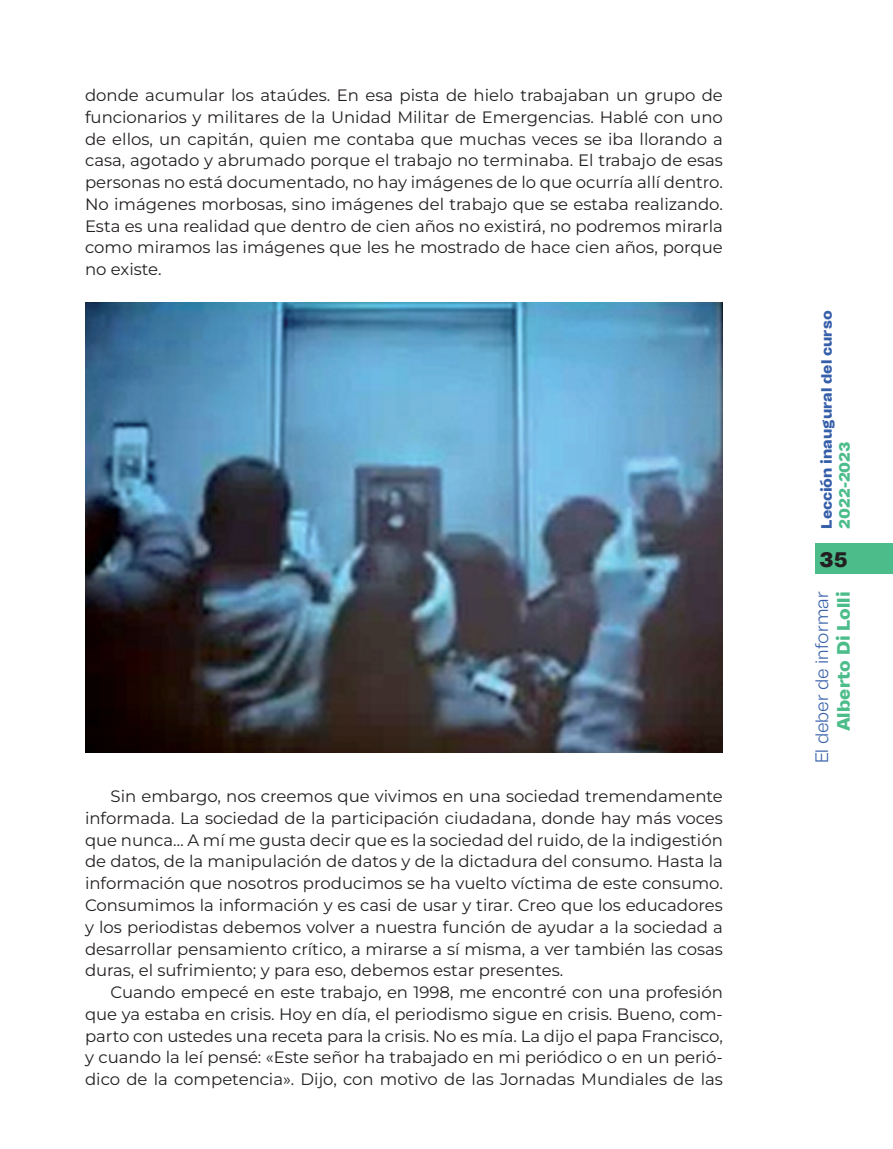
<style>
.page{position:relative;width:893px;height:1149px;background:#fff}
.page>*{position:absolute;margin:0;border:0;box-sizing:border-box;transform-origin:0 0}
.t1{font:900 21px "Tomato Grotesk";color:#231f20}
.t2{font:300 18px "Tomato Grotesk";color:#365faa}
.t3{font:900 18px "Tomato Grotesk";color:#4cbd8a}
.Normal1{font:16.5px/21.8px "Montserrat";color:#231f20;text-align:justify}
.t4{font:900 15px "Tomato Grotesk";color:#365faa}
.t5{font:900 15px "Tomato Grotesk";letter-spacing:-.02em;color:#4cbd8a}
</style>
<div class="page">
<div style="left:815px;top:542px;width:78px;height:31px;background:#4cbd8a"></div>
<img style="left:85px;top:302px;width:638px;height:450px">
<p class="Normal1" style="left:85px;top:84px;width:639px">donde acumular los ataúdes. En esa pista de hielo trabajaban un grupo de funcionarios y militares de la Unidad Militar de Emergencias. Hablé con uno de ellos, un capitán, quien me contaba que muchas veces se iba llorando a casa, agotado y abrumado porque el trabajo no terminaba. El trabajo de esas personas no está documentado, no hay imágenes de lo que ocurría allí dentro.<br>No imágenes morbosas, sino imágenes del trabajo que se estaba realizando.<br>Esta es una realidad que dentro de cien años no existirá, no podremos mirarla como miramos las imágenes que les he mostrado de hace cien años, porque no existe.</p>
<p class="Normal1" style="left:85px;top:784px;width:639px;text-indent:26px">Sin embargo, nos creemos que vivimos en una sociedad tremendamente informada. La sociedad de la participación ciudadana, donde hay más voces que nunca… A mí me gusta decir que es la sociedad del ruido, de la indigestión de datos, de la manipulación de datos y de la dictadura del consumo. Hasta la información que nosotros producimos se ha vuelto víctima de este consumo.<br>Consumimos la información y es casi de usar y tirar. Creo que los educadores y los periodistas debemos volver a nuestra función de ayudar a la sociedad a desarrollar pensamiento crítico, a mirarse a sí misma, a ver también las cosas duras, el sufrimiento; y para eso, debemos estar presentes.</p>
<p class="Normal1" style="left:85px;top:980px;width:639px;text-indent:26px">Cuando empecé en este trabajo, en 1998, me encontré con una profesión que ya estaba en crisis. Hoy en día, el periodismo sigue en crisis. Bueno, com&shy;parto con ustedes una receta para la crisis. No es mía. La dijo el papa Francisco, y cuando la leí pensé: «Este señor ha trabajado en mi periódico o en un perió&shy;dico de la competencia». Dijo, con motivo de las Jornadas Mundiales de las</p>
<p class="t4" style="left:815px;top:528px;width:220px;rotate:-90deg">Lección inaugural del curso</p>
<p class="t5" style="left:833px;top:528px;width:88px;rotate:-90deg">2022-2023</p>
<p class="t1" style="left:819px;top:543px;width:30px">35</p>
<p class="t2" style="left:810px;top:763px;width:173px;rotate:-90deg">El deber de informar</p>
<p class="t3" style="left:830px;top:731px;width:141px;rotate:-90deg">Alberto Di Lolli</p>
</div>
